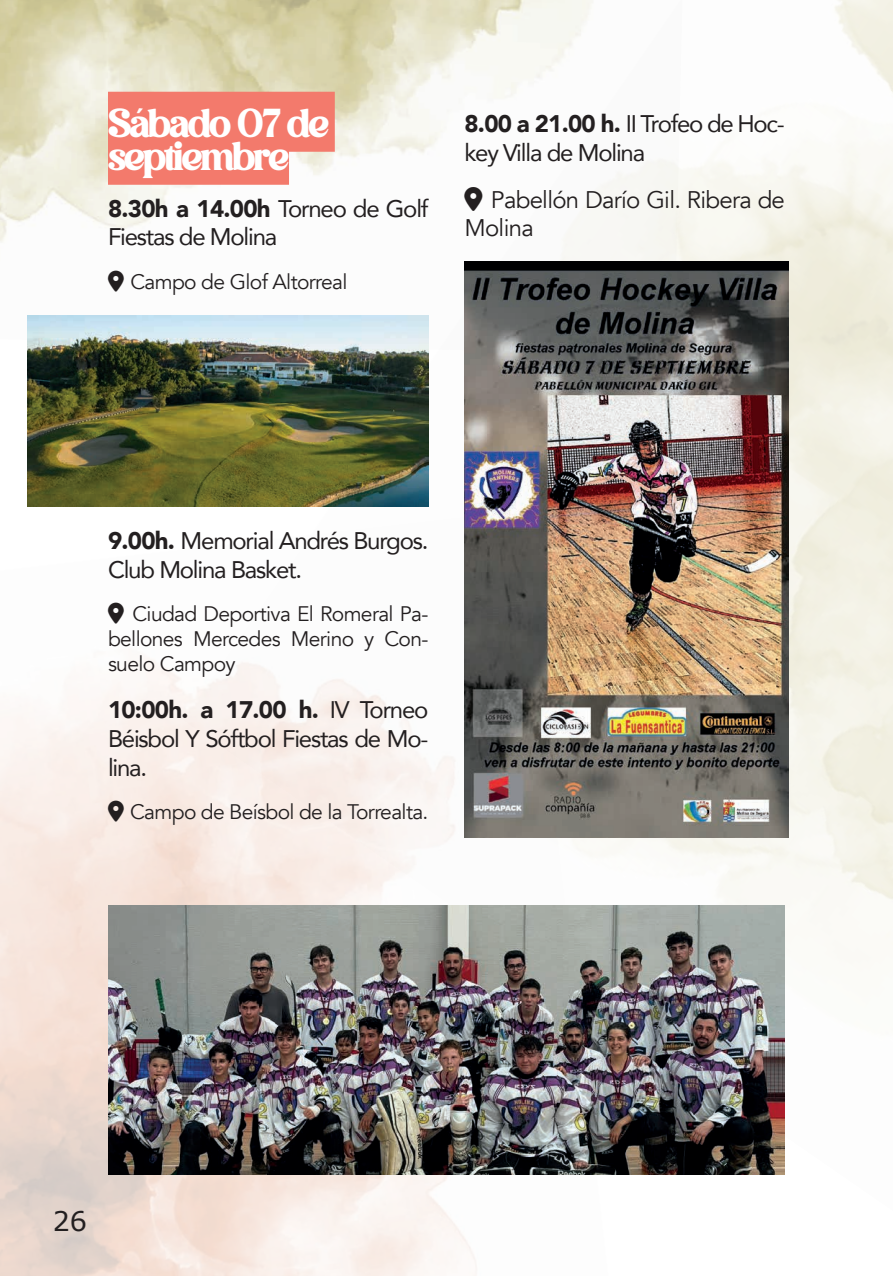
<style>
.page{position:relative;width:893px;height:1276px;background:#fff}
.page>*{position:absolute;margin:0;border:0;box-sizing:border-box;transform-origin:0 0}
.t1{font:39px/33px "Avigea";letter-spacing:-.05em;color:#fff}
.t2{font:27px "Verdana";color:#231f20}
.t3{font:24px/28.8px "Avenir";letter-spacing:-.05em;color:#231f20}
.t4{font:24px/28.8px "Avenir";letter-spacing:-.03em;color:#231f20}
.t5{font:21px/25.2px "Avenir";letter-spacing:-.03em;color:#231f20;text-align:justify}
.s1{font-weight:900}
</style>
<div class="page">
<img style="left:0;top:660px;width:183px;height:616px">
<img style="left:183px;top:0;width:710px;height:1276px">
<div style="left:108px;top:92px;width:227px;height:60px;background:#f37a6c"></div>
<div style="left:108px;top:125px;width:181px;height:60px;background:#f37a6c"></div>
<img style="left:27px;top:315px;width:401px;height:191px">
<img style="left:108px;top:906px;width:677px;height:268px">
<img style="left:464px;top:261px;width:324px;height:576px">
<svg style="left:464px;top:187px;width:18px;height:24px"></svg>
<svg style="left:108px;top:800px;width:16px;height:21px"></svg>
<h1 class="t1" style="left:108px;top:107px;width:222px">Sábado 07 de septiembre</h1>
<p class="t3" style="left:108px;top:193px;width:322px"><span class="s1">8.30h a 14.00h</span> Torneo de Golf<br>Fiestas de Molina</p>
<p class="t5" style="left:130px;top:269px;width:219px">Campo de Glof Altorreal</p>
<p class="t3" style="left:464px;top:109px;width:322px"><span class="s1">8.00 a 21.00 h.</span> II Trofeo de Hoc&shy;key Villa de Molina</p>
<p class="t4" style="left:464px;top:185px;width:322px;text-indent:26px">Pabellón Darío Gil. Ribera de<br>Molina</p>
<p class="t3" style="left:108px;top:525px;width:322px"><span class="s1">9.00h.</span> Memorial Andrés Burgos.<br>Club Molina Basket.</p>
<p class="t5" style="left:108px;top:601px;width:322px;text-indent:24px">Ciudad Deportiva El Romeral Pa&shy;bellones Mercedes Merino y Con&shy;suelo Campoy</p>
<p class="t3" style="left:108px;top:694px;width:322px;text-align:justify"><span class="s1">10:00h. a 17.00 h.</span> IV Torneo Béisbol Y Sóftbol Fiestas de Mo&shy;lina.</p>
<p class="t5" style="left:130px;top:799px;width:300px">Campo de Beísbol de la Torrealta.</p>
<p class="t2" style="left:53px;top:1204px;width:36px">26</p>
</div>
